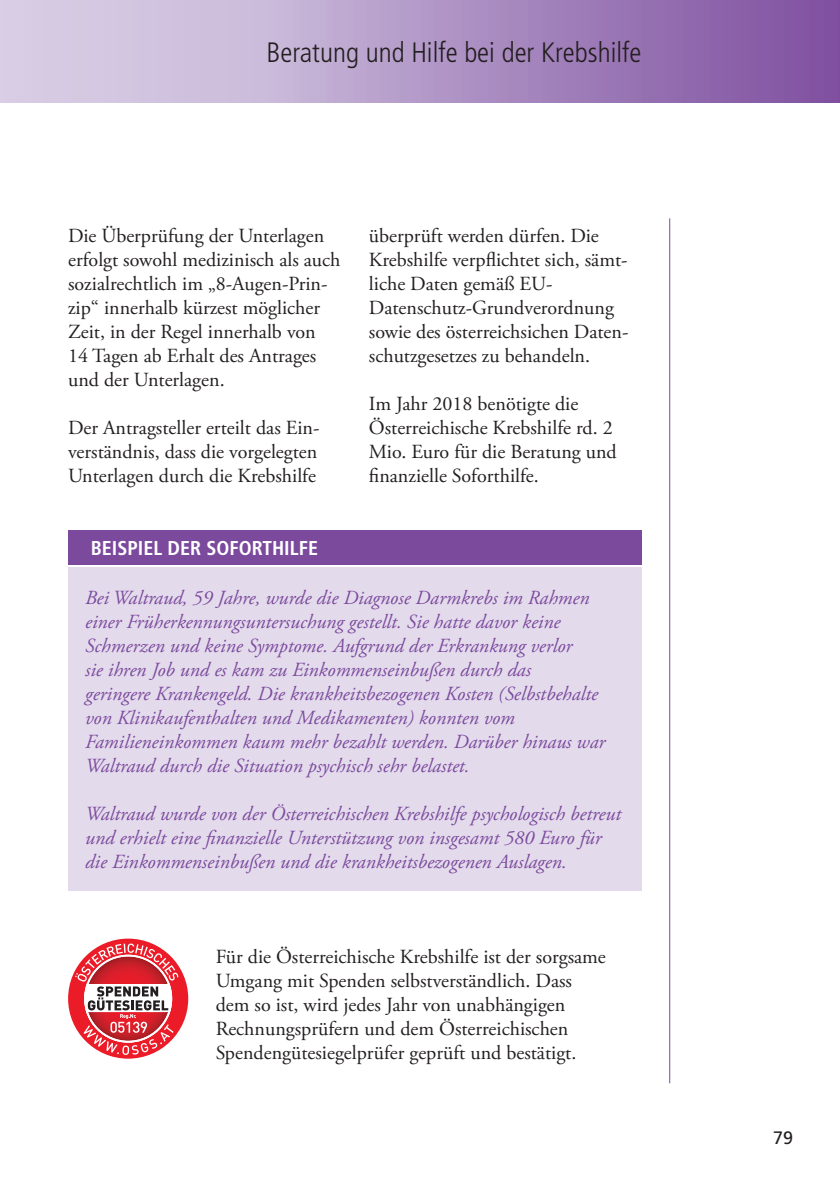
<style>
.page{position:relative;width:840px;height:1191px;background:#fff}
.page>*{position:absolute;margin:0;border:0;box-sizing:border-box;transform-origin:0 0}
.t1{font:300 condensed 28px "Frutiger LT Std";color:#231f20}
.t2{font:20px/24px "Adobe Garamond Pro";color:#231f20}
.t3{font:italic 20px/24px "Adobe Garamond Pro";color:#7c4a9d}
.t4{font:700 condensed 20px "Frutiger LT Std";color:#fff}
.t5{font:18px "Frutiger LT Std";color:#231f20}
</style>
<div class="page">
<div style="left:0;top:0;width:839px;height:102px;background:linear-gradient(to right,#e3dded,#8153a1)"></div>
<hr style="left:668px;top:218px;width:1px;height:865px;background:#7c4a9d">
<svg style="left:68px;top:938px;width:120px;height:120px"></svg>
<div style="left:68px;top:530px;width:573px;height:34px;background:#7c4a9d"></div>
<div style="left:68px;top:567px;width:573px;height:323px;background:#e3dbec"></div>
<h1 class="t1" style="left:266px;top:36px;width:376px">Beratung und Hilfe bei der Krebshilfe</h1>
<p class="t2" style="left:68px;top:225px;width:274px">Die Überprüfung der Unterlagen erfolgt sowohl medizinisch als auch sozialrechtlich im „8-Augen-Prin&shy;zip“ innerhalb kürzest möglicher<br>Zeit, in der Regel innerhalb von<br>14 Tagen ab Erhalt des Antrages und der Unterlagen.</p>
<p class="t2" style="left:68px;top:417px;width:253px;text-align:justify">Der Antragsteller erteilt das Ein&shy;verständnis, dass die vorgelegten Unterlagen durch die Krebshilfe</p>
<p class="t2" style="left:369px;top:225px;width:261px">überprüft werden dürfen. Die<br>Krebshilfe verpflichtet sich, sämt&shy;liche Daten gemäß EU-<br>Datenschutz-Grundverordnung sowie des österreichsichen Daten&shy;schutzgesetzes zu behandeln.</p>
<p class="t2" style="left:369px;top:393px;width:249px">Im Jahr 2018 benötigte die<br>Österreichische Krebshilfe rd. 2<br>Mio. Euro für die Beratung und finanzielle Soforthilfe.</p>
<p class="t4" style="left:91px;top:536px;width:228px">BEISPIEL DER SOFORTHILFE</p>
<p class="t3" style="left:85px;top:586px;width:521px">Bei Waltraud, 59 Jahre, wurde die Diagnose Darmkrebs im Rahmen einer Früherkennungsuntersuchung gestellt. Sie hatte davor keine Schmerzen und keine Symptome. Aufgrund der Erkrankung verlor<br>sie ihren Job und es kam zu Einkommenseinbußen durch das<br>geringere Krankengeld. Die krankheitsbezogenen Kosten (Selbstbehalte von Klinikaufenthalten und Medikamenten) konnten vom Familieneinkommen kaum mehr bezahlt werden. Darüber hinaus war Waltraud durch die Situation psychisch sehr belastet.</p>
<p class="t3" style="left:85px;top:802px;width:537px">Waltraud wurde von der Österreichischen Krebshilfe psychologisch betreut und erhielt eine finanzielle Unterstützung von insgesamt 580 Euro für die Einkommenseinbußen und die krankheitsbezogenen Auslagen.</p>
<p class="t2" style="left:215px;top:945px;width:391px">Für die Österreichische Krebshilfe ist der sorgsame Umgang mit Spenden selbstverständlich. Dass dem so ist, wird jedes Jahr von unabhängigen Rechnungsprüfern und dem Österreichischen Spendengütesiegelprüfer geprüft und bestätigt.</p>
<p class="t5" style="left:772px;top:1127px;width:22px">79</p>
</div>
